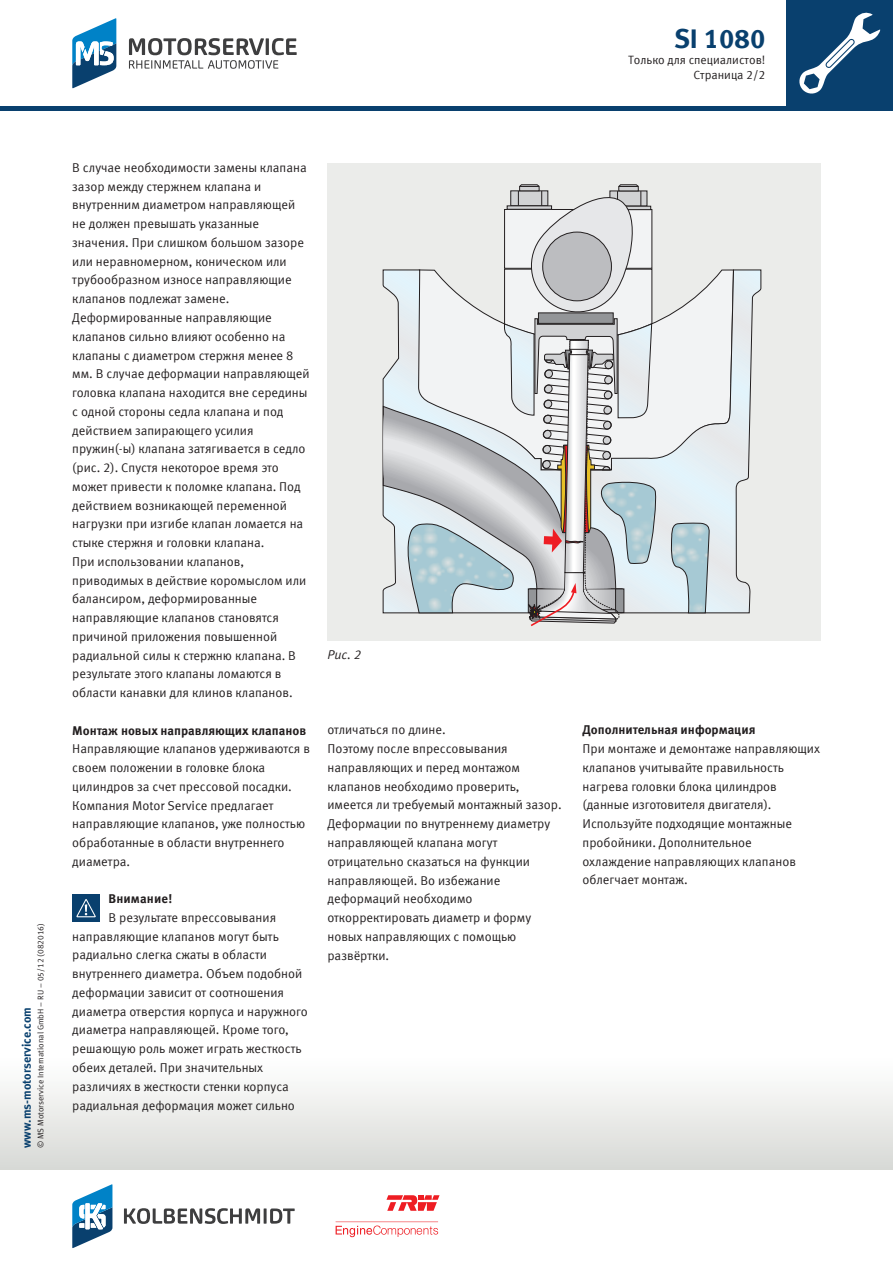
<style>
.page{position:relative;width:893px;height:1263px;background:#fff}
.page>*{position:absolute;margin:0;border:0;box-sizing:border-box;transform-origin:0 0}
.t1{font:700 27px "Meta Offc Pro";color:#09406e}
.t2{font:12.75px/18.8px "Meta Offc Pro Norm";color:#231f20}
.t3{font:700 12.75px "Meta Offc Pro";color:#231f20}
.t4{font:12.75px "Meta Offc Pro Norm Ita";color:#231f20}
.t5{font:12px "Meta Offc Pro Norm";color:#231f20}
.t6{font:700 12px "Meta Offc Pro";color:#09406e}
.t7{font:8.25px "Meta Offc Pro Norm";color:#231f20}
</style>
<div class="page">
<div style="left:0;top:106px;width:893px;height:5px;background:#09406e"></div>
<div style="left:0;top:1054px;width:893px;height:115px;background:linear-gradient(to bottom,#fff,#d8d9d6)"></div>
<div style="left:787px;top:0;width:106px;height:106px;background:#09406e"></div>
<svg style="left:799px;top:12px;width:81px;height:82px"></svg>
<svg style="left:129px;top:38px;width:168px;height:31px"></svg>
<svg style="left:72px;top:18px;width:44px;height:70px"></svg>
<svg style="left:124px;top:1208px;width:171px;height:16px"></svg>
<svg style="left:72px;top:1184px;width:40px;height:64px"></svg>
<svg style="left:386px;top:1195px;width:53px;height:16px"></svg>
<svg style="left:336px;top:1221px;width:102px;height:16px"></svg>
<div style="left:327px;top:163px;width:494px;height:478px;background:#ebecea"></div>
<svg style="left:657px;top:269px;width:105px;height:345px"></svg>
<svg style="left:670px;top:523px;width:40px;height:91px"></svg>
<svg style="left:382px;top:184px;width:275px;height:443px"></svg>
<div style="left:72px;top:894px;width:28px;height:28px;background:#09406e"></div>
<svg style="left:76px;top:899px;width:20px;height:18px"></svg>
<h1 class="t1" style="left:674px;top:18px;width:93px">SI 1080</h1>
<p class="t5" style="left:628px;top:51px;width:139px">Тoлько для спeциaлиcтoв!</p>
<p class="t5" style="left:693px;top:66px;width:74px">Страница 2/2</p>
<p class="t7" style="left:34px;top:1148px;width:227px;rotate:-90deg">© MS Motorservice International GmbH – RU – 05/12 (082016)</p>
<p class="t6" style="left:17px;top:1148px;width:143px;rotate:-90deg">www.ms-motorservice.com</p>
<p class="t2" style="left:72px;top:157px;width:239px">В случае необходимости замены клапана зазор между стержнем клапана и внутренним диаметром направляющей не должен превышать указанные значения. При слишком большом зазоре или неравномерном, коническом или трубообразном износе направляющие клапанов подлежат замене.<br>Деформированные направляющие клапанов сильно влияют особенно на клапаны с диаметром стержня менее 8 мм. В случае деформации направляющей головка клапана находится вне середины с одной стороны седла клапана и под действием запирающего усилия пружин(-ы) клапана затягивается в седло (рис. 2). Спустя некоторое время это может привести к поломке клапана. Под действием возникающей переменной нагрузки при изгибе клапан ломается на стыке стержня и головки клапана.<br>При использовании клапанов, приводимых в действие коромыслом или балансиром, деформированные направляющие клапанов становятся причиной приложения повышенной радиальной силы к стержню клапана. В результате этого клапаны ломаются в области канавки для клинов клапанов.</p>
<p class="t3" style="left:72px;top:720px;width:235px">Монтаж новых направляющих клапанов</p>
<p class="t2" style="left:72px;top:739px;width:239px">Направляющие клапанов удерживаются в своем положении в головке блока цилиндров за счет прессовой посадки.<br>Компания Motor Service предлагает направляющие клапанов, уже полностью обработанные в области внутреннего диаметра.</p>
<p class="t3" style="left:108px;top:889px;width:65px">Внимание!</p>
<p class="t2" style="left:72px;top:907px;width:237px;text-indent:36px">В результате впрессовывания направляющие клапанов могут быть радиально слегка сжаты в области внутреннего диаметра. Объем подобной деформации зависит от соотношения диаметра отверстия корпуса и наружного диаметра направляющей. Кроме того, решающую роль может играть жесткость обеих деталей. При значительных различиях в жесткости стенки корпуса радиальная деформация может сильно</p>
<p class="t4" style="left:327px;top:645px;width:35px">Рис. 2</p>
<p class="t2" style="left:327px;top:720px;width:236px">отличаться по длине.<br>Поэтому после впрессовывания направляющих и перед монтажом клапанов необходимо проверить, имеется ли требуемый монтажный зазор.<br>Деформации по внутреннему диаметру направляющей клапана могут отрицательно сказаться на функции направляющей. Во избежание деформаций необходимо откорректировать диаметр и форму новых направляющих с помощью развёртки.</p>
<p class="t3" style="left:583px;top:720px;width:174px">Дополнительная информация</p>
<p class="t2" style="left:583px;top:738px;width:239px">При монтаже и демонтаже направляющих клапанов учитывайте правильность нагрева головки блока цилиндров (данные изготовителя двигателя).<br>Используйте подходящие монтажные пробойники. Дополнительное охлаждение направляющих клапанов облегчает монтаж.</p>
</div>
